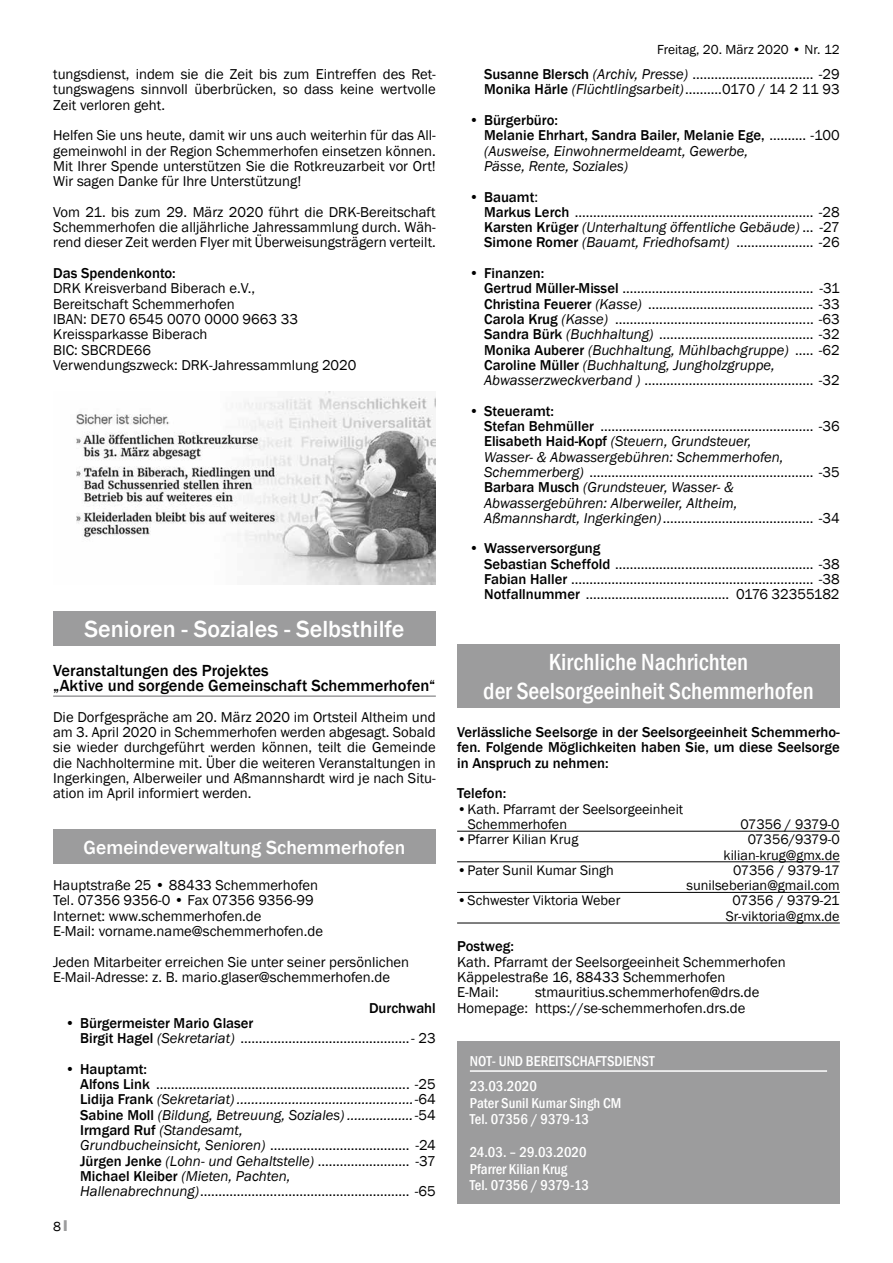
<style>
.page{position:relative;width:893px;height:1263px;background:#fff}
.page>*{position:absolute;margin:0;border:0;box-sizing:border-box;transform-origin:0 0}
.t1{font:500 condensed 24px/28.8px "Franklin Gothic";color:#fff;text-align:center}
.t2{font:500 24px "Franklin Gothic";color:#fff}
.t3{font:500 19.5px "Franklin Gothic";color:#fff}
.t4{font:500 16.5px/15.3px "Franklin Gothic";color:#000}
.t5{font:14.7px/15.3px "Franklin Gothic";color:#000}
.t6{font:500 14.7px/15.3px "Franklin Gothic";color:#000;text-align:justify}
.t7{font:500 condensed 14.7px/16.5px "Franklin Gothic";color:#fff}
.t8{font:italic 14.7px/15.3px "Franklin Gothic";color:#000}
.t9{font:14.7px/15.3px "Franklin Gothic";letter-spacing:-.02em;color:#000}
.t10{font:14.25px/15.3px "Franklin Gothic";color:#000;text-align:right}
.t11{font:13.5px "Franklin Gothic";color:#000}
.s1{font-weight:500}
.s2{font-style:italic}
.s3{font-family:"Impact";color:#9c9c9d}
.s4{font-weight:500;font-style:normal}
.s5{font-style:normal}
</style>
<div class="page">
<hr style="left:457px;top:831px;width:383px;height:1px;background:#000">
<hr style="left:457px;top:861px;width:383px;height:1px;background:#000">
<hr style="left:457px;top:892px;width:383px;height:1px;background:#000">
<hr style="left:457px;top:923px;width:383px;height:1px;background:#000">
<div style="left:457px;top:644px;width:383px;height:64px;background:#9c9c9d"></div>
<div style="left:457px;top:1042px;width:383px;height:162px;background:#9c9c9d"></div>
<hr style="left:470px;top:1070px;width:357px;height:2px;background:#fff">
<hr style="left:53px;top:695px;width:383px;height:2px;background:#9c9c9d">
<img style="left:76px;top:391px;width:360px;height:193px">
<div style="left:53px;top:611px;width:383px;height:34px;background:#9c9c9d"></div>
<div style="left:53px;top:830px;width:383px;height:34px;background:#9c9c9d"></div>
<p class="t5" style="left:53px;top:67px;width:384px;text-align:justify">tungsdienst, indem sie die Zeit bis zum Eintreffen des Ret&shy;tungswagens sinnvoll überbrücken, so dass keine wertvolle Zeit verloren geht.</p>
<p class="t5" style="left:53px;top:128px;width:384px;text-align:justify">Helfen Sie uns heute, damit wir uns auch weiterhin für das All&shy;gemeinwohl in der Region Schemmerhofen einsetzen können.<br>Mit Ihrer Spende unterstützen Sie die Rotkreuzarbeit vor Ort!<br>Wir sagen Danke für Ihre Unterstützung!</p>
<p class="t5" style="left:53px;top:205px;width:384px;text-align:justify">Vom 21. bis zum 29. März 2020 führt die DRK-Bereitschaft Schemmerhofen die alljährliche Jahressammlung durch. Wäh&shy;rend dieser Zeit werden Flyer mit Überweisungsträgern verteilt.</p>
<p class="t6" style="left:53px;top:266px;width:124px">Das Spendenkonto:</p>
<p class="t5" style="left:53px;top:281px;width:305px">DRK Kreisverband Biberach e.V.,<br>Bereitschaft Schemmerhofen<br>IBAN: DE70 6545 0070 0000 9663 33<br>Kreissparkasse Biberach<br>BIC: SBCRDE66<br>Verwendungszweck: DRK-Jahressammlung 2020</p>
<h1 class="t2" style="left:84px;top:614px;width:322px">Senioren - Soziales - Selbsthilfe</h1>
<p class="t4" style="left:53px;top:663px;width:384px">Veranstaltungen des Projektes<br>„Aktive und sorgende Gemeinschaft Schemmerhofen“</p>
<p class="t5" style="left:53px;top:709px;width:384px;text-align:justify">Die Dorfgespräche am 20. März 2020 im Ortsteil Altheim und am 3. April 2020 in Schemmerhofen werden abgesagt. Sobald sie wieder durchgeführt werden können, teilt die Gemeinde die Nachholtermine mit. Über die weiteren Veranstaltungen in Ingerkingen, Alberweiler und Aßmannshardt wird je nach Situ&shy;ation im April informiert werden.</p>
<h2 class="t3" style="left:84px;top:835px;width:323px">Gemeindeverwaltung Schemmerhofen</h2>
<p class="t5" style="left:53px;top:878px;width:271px">Hauptstraße 25 • 88433 Schemmerhofen Tel. 07356 9356-0 • Fax 07356 9356-99<br>Internet: www.schemmerhofen.de<br>E-Mail: vorname.name@schemmerhofen.de</p>
<p class="t5" style="left:53px;top:954px;width:358px">Jeden Mitarbeiter erreichen Sie unter seiner persönlichen<br>E-Mail-Adresse: z. B. mario.glaser@schemmerhofen.de</p>
<p class="t6" style="left:369px;top:1000px;width:68px">Durchwahl</p>
<p class="t5" style="left:80px;top:1015px;width:357px;text-indent:-15px"><span class="s1">• Bürgermeister Mario Glaser<br>Birgit Hagel</span> <span class="s2">(Sekretariat)</span> ..............................................- 23</p>
<p class="t5" style="left:80px;top:1061px;width:357px;text-indent:-15px"><span class="s1">• Hauptamt:<br>Alfons Link</span> ..................................................................... -25<br><span class="s1">Lidija Frank</span> <span class="s2">(Sekretariat) ................................................</span>-64<br><span class="s1">Sabine Moll</span> <span class="s2">(Bildung, Betreuung, Soziales) ..................</span>-54<br><span class="s1">Irmgard Ruf</span> <span class="s2">(Standesamt,<br>Grundbucheinsicht, Senioren)</span> ...................................... -24<br><span class="s1">Jürgen Jenke</span> <span class="s2">(Lohn- und Gehaltstelle)</span> ......................... -37<br><span class="s1">Michael Kleiber</span> <span class="s2">(Mieten, Pachten, Hallenabrechnung)</span>......................................................... -65</p>
<p class="t11" style="left:53px;top:1218px;width:16px">8 <span class="s3">I</span></p>
<p class="t11" style="left:657px;top:41px;width:184px">Freitag, 20. März 2020 • Nr. 12</p>
<p class="t9" style="left:484px;top:67px;width:357px"><span class="s1">Susanne Blersch</span> <span class="s2">(Archiv, Presse)</span> ................................. -29<br><span class="s1">Monika Härle</span> <span class="s2">(Flüchtlingsarbeit)</span>..........0170 / 14 2 11 93</p>
<p class="t8" style="left:484px;top:113px;width:357px;text-indent:-15px"><span class="s4">• Bürgerbüro:<br>Melanie Ehrhart, Sandra Bailer, Melanie Ege,</span> <span class="s5">.......... -100 </span>(Ausweise, Einwohnermeldeamt, Gewerbe,<br>Pässe, Rente, Soziales)</p>
<p class="t5" style="left:484px;top:189px;width:357px;text-indent:-15px"><span class="s1">• Bauamt</span>:<br><span class="s1">Markus Lerch</span> ................................................................. -28<br><span class="s1">Karsten Krüger</span> <span class="s2">(Unterhaltung öffentliche Gebäude)</span> ... -27<br><span class="s1">Simone Romer</span> <span class="s2">(Bauamt, Friedhofsamt)</span> ..................... -26</p>
<p class="t5" style="left:484px;top:266px;width:357px;text-indent:-15px"><span class="s1">• Finanzen:<br>Gertrud Müller-Missel</span> .................................................... -31<br><span class="s1">Christina Feuerer</span> <span class="s2">(Kasse)</span> ............................................. -33<br><span class="s1">Carola Krug</span> <span class="s2">(Kasse)</span> ...................................................... -63<br><span class="s1">Sandra Bürk</span> <span class="s2">(Buchhaltung)</span> .......................................... -32<br><span class="s1">Monika Auberer</span> <span class="s2">(Buchhaltung, Mühlbachgruppe)</span> ..... -62<br><span class="s1">Caroline Müller</span> <span class="s2">(Buchhaltung, Jungholzgruppe, Abwasserzweckverband )</span> .............................................. -32</p>
<p class="t5" style="left:484px;top:403px;width:357px;text-indent:-15px"><span class="s1">• Steueramt:<br>Stefan Behmüller</span> .......................................................... -36<br><span class="s1">Elisabeth Haid-Kopf</span> <span class="s2">(Steuern, Grundsteuer,<br>Wasser- &amp; Abwassergebühren: Schemmerhofen, Schemmerberg)</span> ............................................................. -35<br><span class="s1">Barbara Musch</span> <span class="s2">(Grundsteuer, Wasser- &amp; Abwassergebühren: Alberweiler, Altheim,<br>Aßmannshardt, Ingerkingen)</span>......................................... -34</p>
<p class="t5" style="left:484px;top:541px;width:357px;text-indent:-15px"><span class="s1">• Wasserversorgung<br>Sebastian Scheffold</span> ...................................................... -38<br><span class="s1">Fabian Haller</span> .................................................................. -38<br><span class="s1">Notfallnummer</span> ....................................... 0176 32355182</p>
<h1 class="t1" style="left:483px;top:647px;width:332px">Kirchliche Nachrichten<br>der Seelsorgeeinheit Schemmerhofen</h1>
<p class="t6" style="left:457px;top:725px;width:384px">Verlässliche Seelsorge in der Seelsorgeeinheit Schemmerho&shy;fen. Folgende Möglichkeiten haben Sie, um diese Seelsorge in Anspruch zu nehmen:</p>
<p class="t6" style="left:457px;top:786px;width:51px">Telefon:</p>
<p class="t10" style="left:468px;top:801px;width:217px;text-align:left;text-indent:-11px">•Kath. Pfarramt der Seelsorgeeinheit<br>Schemmerhofen</p>
<p class="t10" style="left:740px;top:817px;width:101px">07356 / 9379-0</p>
<p class="t10" style="left:457px;top:832px;width:123px">•Pfarrer Kilian Krug</p>
<p class="t10" style="left:724px;top:832px;width:118px">07356/9379-0 kilian-krug@gmx.de</p>
<p class="t10" style="left:457px;top:863px;width:158px">•Pater Sunil Kumar Singh</p>
<p class="t10" style="left:686px;top:863px;width:155px">07356 / 9379-17 sunilseberian@gmail.com</p>
<p class="t10" style="left:457px;top:893px;width:165px">•Schwester Viktoria Weber</p>
<p class="t10" style="left:726px;top:893px;width:115px;text-align:center">07356 / 9379-21<br>Sr-viktoria@gmx.de</p>
<p class="t6" style="left:457px;top:939px;width:58px">Postweg:</p>
<p class="t5" style="left:457px;top:954px;width:330px">Kath. Pfarramt der Seelsorgeeinheit Schemmerhofen<br>Käppelestraße 16, 88433 Schemmerhofen<br>E-Mail:</p>
<p class="t5" style="left:457px;top:985px;width:304px;text-indent:78px">stmauritius.schemmerhofen@drs.de<br>Homepage: https://se-schemmerhofen.drs.de</p>
<p class="t7" style="left:470px;top:1048px;width:186px;line-height:25px">NOT- UND BEREITSCHAFTSDIENST<br>23.03.2020</p>
<p class="t7" style="left:470px;top:1094px;width:153px">Pater Sunil Kumar Singh CM<br>Tel. 07356 / 9379-13</p>
<p class="t7" style="left:470px;top:1144px;width:121px">24.03. – 29.03.2020<br>Pfarrer Kilian Krug<br>Tel. 07356 / 9379-13</p>
</div>
